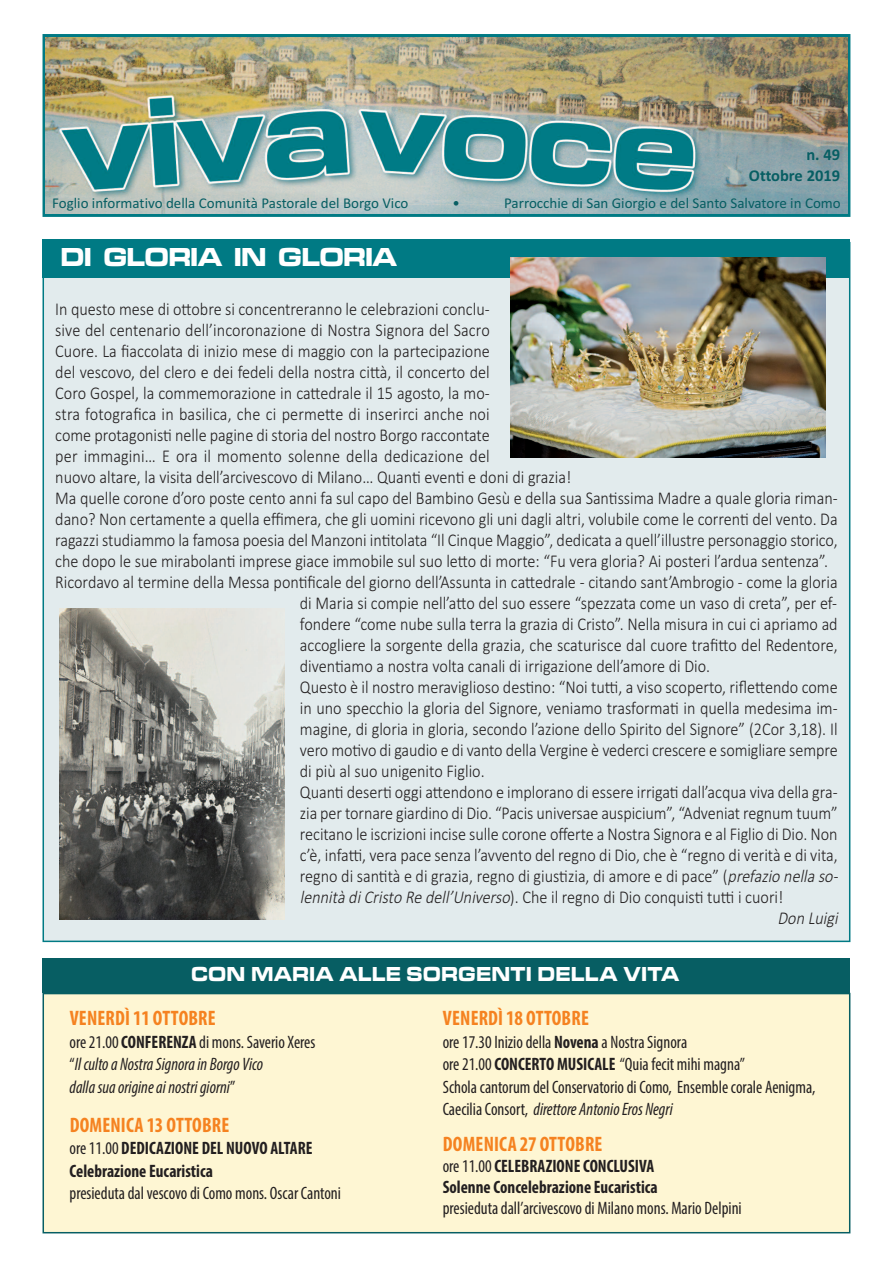
<style>
.page{position:relative;width:893px;height:1276px;background:#fff}
.page>*{position:absolute;margin:0;border:0;box-sizing:border-box;transform-origin:0 0}
.t1{font:27px "Microgramma D Bold Exte";color:#fff;scale:.9 1}
.t2{font:700 condensed 21px "Myriad Pro";letter-spacing:.01em;color:#f58220;scale:.95 1}
.t3{font:21px "Microgramma D Bold Exte";letter-spacing:.05em;color:#fff;scale:.85 1}
.t4{font:300 18px "Calibri";color:#231f20;scale:.9 1}
.t5{font:condensed 18px/22.5px "Myriad Pro";color:#231f20;scale:.95 1}
.t6{font:700 condensed 18px/22.5px "Myriad Pro";color:#231f20;scale:.95 1}
.t7{font:italic condensed 18px/22.5px "Myriad Pro";color:#231f20;scale:.95 1}
.t8{font:italic 300 18px "Calibri";color:#231f20;scale:.9 1}
.t9{font:700 16.5px/21px "Calibri";color:#075e63;text-align:right}
.t10{font:15px "Calibri";color:#075e63}
.s1{font-style:italic}
.s2{font-style:normal}
.s3{font-weight:700;font-style:normal}
.s4{font-weight:400}
.s5{font-weight:700}
</style>
<div class="page">
<div style="left:44px;top:243px;width:805px;height:697px;background:#e2ebed"></div>
<div style="left:43px;top:239px;width:807px;height:38px;background:#007a84"></div>
<div style="left:43px;top:34px;width:807px;height:183px;border:3px solid #007a84"></div>
<img style="left:46px;top:37px;width:801px;height:177px">
<img style="left:510px;top:257px;width:316px;height:200px">
<div style="left:44px;top:994px;width:805px;height:238px;background:#fef6d3"></div>
<div style="left:43px;top:993px;width:807px;height:240px;border:2px solid #075e63"></div>
<div style="left:43px;top:958px;width:807px;height:34px;background:#075e63"></div>
<img style="left:60px;top:608px;width:225px;height:311px">
<p class="t9" style="left:749px;top:144px;width:93px">n. 49<br>Ottobre 2019</p>
<p class="t10" style="left:52px;top:194px;width:358px">Foglio informativo della Comunità Pastorale del Borgo Vico</p>
<p class="t10" style="left:453px;top:194px;width:9px">•</p>
<p class="t10" style="left:504px;top:194px;width:338px">Parrocchie di San Giorgio e del Santo Salvatore in Como</p>
<h1 class="t1" style="left:61px;top:241px;width:375px">DI GLORIA IN GLORIA</h1>
<p class="t4" style="left:55px;top:298px;width:484px">In questo mese di ottobre si concentreranno le celebrazioni conclu-</p>
<p class="t4" style="left:55px;top:319px;width:484px">sive del centenario dell’incoronazione di Nostra Signora del Sacro</p>
<p class="t4" style="left:55px;top:340px;width:484px">Cuore. La fiaccolata di inizio mese di maggio con la partecipazione</p>
<p class="t4" style="left:55px;top:361px;width:484px">del vescovo, del clero e dei fedeli della nostra città, il concerto del</p>
<p class="t4" style="left:55px;top:382px;width:484px">Coro Gospel, la commemorazione in cattedrale il 15 agosto, la mo-</p>
<p class="t4" style="left:55px;top:403px;width:484px">stra fotografica in basilica, che ci permette di inserirci anche noi</p>
<p class="t4" style="left:55px;top:424px;width:484px">come protagonisti nelle pagine di storia del nostro Borgo raccontate</p>
<p class="t4" style="left:55px;top:445px;width:484px">per immagini… E ora il momento solenne della dedicazione del</p>
<p class="t4" style="left:55px;top:466px;width:575px">nuovo altare, la visita dell’arcivescovo di Milano… Quanti eventi e doni di grazia!</p>
<p class="t4" style="left:55px;top:487px;width:871px">Ma quelle corone d’oro poste cento anni fa sul capo del Bambino Gesù e della sua Santissima Madre a quale gloria riman-</p>
<p class="t4" style="left:55px;top:508px;width:871px">dano? Non certamente a quella effimera, che gli uomini ricevono gli uni dagli altri, volubile come le correnti del vento. Da</p>
<p class="t4" style="left:55px;top:529px;width:871px">ragazzi studiammo la famosa poesia del Manzoni intitolata “Il Cinque Maggio”, dedicata a quell’illustre personaggio storico,</p>
<p class="t4" style="left:55px;top:550px;width:860px">che dopo le sue mirabolanti imprese giace immobile sul suo letto di morte: “Fu vera gloria? Ai posteri l’ardua sentenza”.</p>
<p class="t4" style="left:55px;top:571px;width:871px">Ricordavo al termine della Messa pontificale del giorno dell’Assunta in cattedrale - citando sant’Ambrogio - come la gloria</p>
<p class="t4" style="left:300px;top:592px;width:598px">di Maria si compie nell’atto del suo essere “spezzata come un vaso di creta”, per ef-</p>
<p class="t4" style="left:300px;top:613px;width:599px">fondere “come nube sulla terra la grazia di Cristo”. Nella misura in cui ci apriamo ad</p>
<p class="t4" style="left:300px;top:634px;width:599px">accogliere la sorgente della grazia, che scaturisce dal cuore trafitto del Redentore,</p>
<p class="t4" style="left:300px;top:655px;width:457px">diventiamo a nostra volta canali di irrigazione dell’amore di Dio.</p>
<p class="t4" style="left:300px;top:676px;width:599px">Questo è il nostro meraviglioso destino: “Noi tutti, a viso scoperto, riflettendo come</p>
<p class="t4" style="left:300px;top:697px;width:599px">in uno specchio la gloria del Signore, veniamo trasformati in quella medesima im-</p>
<p class="t4" style="left:300px;top:718px;width:599px">magine, di gloria in gloria, secondo l’azione dello Spirito del Signore” (2Cor 3,18). Il</p>
<p class="t4" style="left:300px;top:739px;width:599px">vero motivo di gaudio e di vanto della Vergine è vederci crescere e somigliare sempre</p>
<p class="t4" style="left:300px;top:760px;width:207px">di più al suo unigenito Figlio.</p>
<p class="t4" style="left:300px;top:781px;width:599px">Quanti deserti oggi attendono e implorano di essere irrigati dall’acqua viva della gra-</p>
<p class="t4" style="left:300px;top:802px;width:599px">zia per tornare giardino di Dio. “Pacis universae auspicium”, “Adveniat regnum tuum”</p>
<p class="t4" style="left:300px;top:823px;width:599px">recitano le iscrizioni incise sulle corone offerte a Nostra Signora e al Figlio di Dio. Non</p>
<p class="t4" style="left:300px;top:844px;width:599px">c’è, infatti, vera pace senza l’avvento del regno di Dio, che è “regno di verità e di vita,</p>
<p class="t4" style="left:300px;top:865px;width:603px">regno di santità e di grazia, regno di giustizia, di amore e di pace” (<span class="s1">prefazionellaso-</span></p>
<p class="t4" style="left:300px;top:886px;width:539px"><span class="s1">lennitàdiCristoRedell’Universo</span>). Che il regno di Dio conquisti tutti i cuori!</p>
<p class="t8" style="left:777px;top:907px;width:73px">Don Luigi</p>
<p class="t3" style="left:191px;top:961px;width:575px">CON MARIA ALLE SORGENTI DELLA VITA</p>
<p class="t2" style="left:70px;top:1010px;width:155px">VENERDÌ 11 OTTOBRE</p>
<p class="t7" style="left:70px;top:1032px;width:260px"><span class="s2">ore 21.00</span> <span class="s3">CONFERENZA</span> <span class="s2">di mons. Saverio Xeres “</span>Il cultoa NostraSignorain Borgo Vico dallasuaorigineainostrigiorni<span class="s2">”</span></p>
<p class="t2" style="left:70px;top:1117px;width:169px">DOMENICA 13 OTTOBRE</p>
<p class="t6" style="left:70px;top:1138px;width:257px"><span class="s4">ore 11.00</span> DEDICAZIONE DEL NUOVO ALTARE<br>Celebrazione Eucaristica</p>
<p class="t5" style="left:70px;top:1183px;width:287px">presieduta dal vescovo di Como mons. Oscar Cantoni</p>
<p class="t2" style="left:443px;top:1010px;width:155px">VENERDÌ 18 OTTOBRE</p>
<p class="t5" style="left:443px;top:1032px;width:394px">ore 17.30 Inizio della <span class="s5">Novena</span> a Nostra Signora<br>ore 21.00 <span class="s5">CONCERTO MUSICALE</span> “Quia fecit mihi magna”<br>Schola cantorum del Conservatorio di Como, Ensemble corale Aenigma, Caecilia Consort, <span class="s1">direttore AntonioEros Negri</span></p>
<p class="t2" style="left:443px;top:1136px;width:169px">DOMENICA 27 OTTOBRE</p>
<p class="t6" style="left:443px;top:1157px;width:228px;line-height:21px"><span class="s4">ore 11.00</span> CELEBRAZIONE CONCLUSIVA<br>Solenne Concelebrazione Eucaristica</p>
<p class="t5" style="left:443px;top:1198px;width:316px">presieduta dall’arcivescovo di Milano mons. Mario Delpini</p>
</div>
